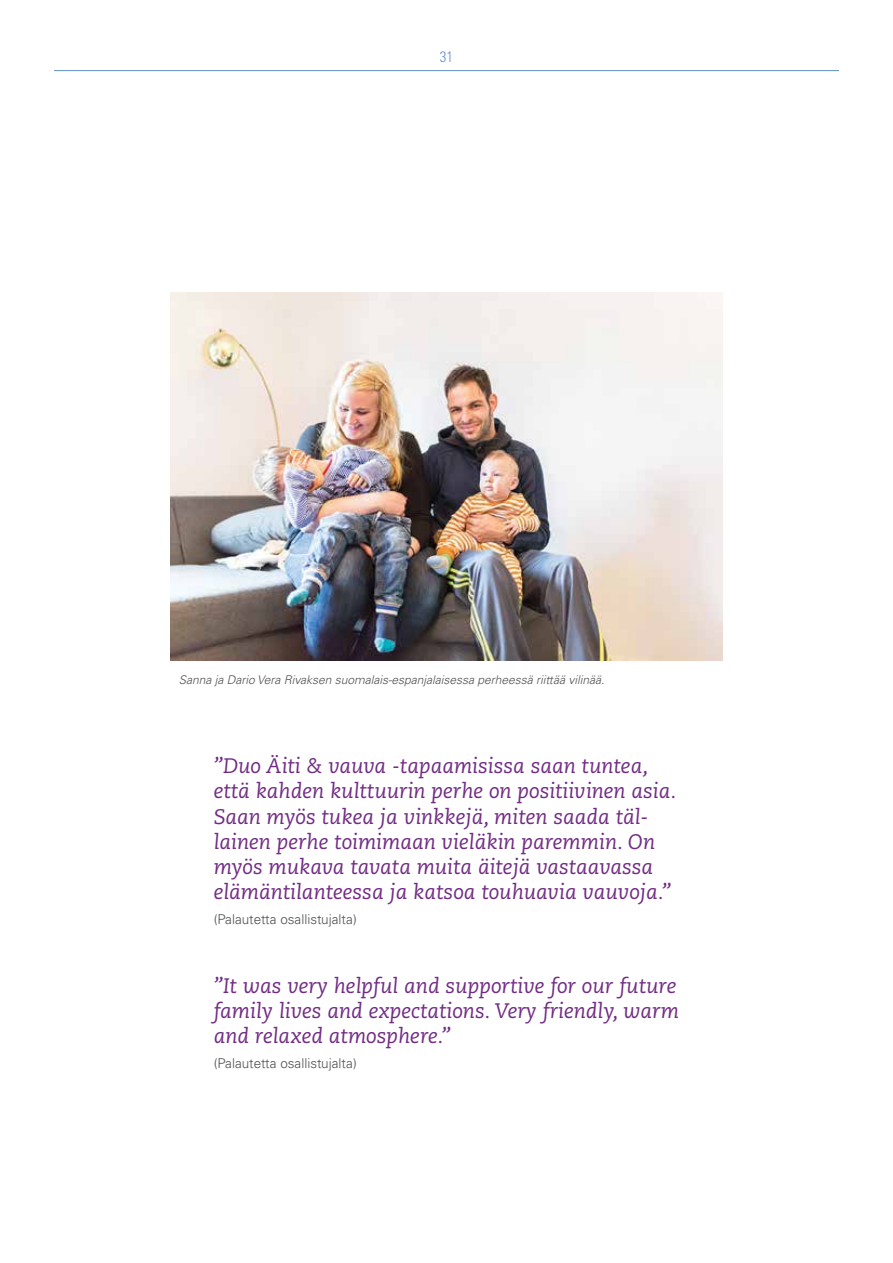
<style>
.page{position:relative;width:893px;height:1263px;background:#fff}
.page>*{position:absolute;margin:0;border:0;box-sizing:border-box;transform-origin:0 0}
.t1{font:italic 21px/25.2px "Caecilia LT Std";color:#712c83}
.t2{font:300 condensed 15px "Univers LT Std";color:#6192cc}
.t3{font:300 13.5px "Univers LT Std";color:#515151}
.t4{font:italic 300 12px "Univers LT Std";color:#515151}
</style>
<div class="page">
<hr style="left:54px;top:70px;width:785px;height:1px;background:#6192cc">
<img style="left:170px;top:292px;width:552px;height:368px">
<p class="t2" style="left:440px;top:47px;width:15px">31</p>
<p class="t4" style="left:179px;top:672px;width:427px">Sanna ja Dario Vera Rivaksen suomalais-espanjalaisessa perheessä riittää vilinää.</p>
<p class="t1" style="left:214px;top:754px;width:464px">”Duo Äiti &amp; vauva -tapaamisissa saan tuntea, että kahden kulttuurin perhe on positiivinen asia.<br>Saan myös tukea ja vinkkejä, miten saada täl&shy;lainen perhe toimimaan vieläkin paremmin. On myös mukava tavata muita äitejä vastaavassa elämäntilanteessa ja katsoa touhuavia vauvoja.”</p>
<p class="t3" style="left:214px;top:911px;width:145px">(Palautetta osallistujalta)</p>
<p class="t1" style="left:214px;top:973px;width:467px;text-align:justify">”It was very helpful and supportive for our future family lives and expectations. Very friendly, warm and relaxed atmosphere.”</p>
<p class="t3" style="left:214px;top:1055px;width:145px">(Palautetta osallistujalta)</p>
</div>
